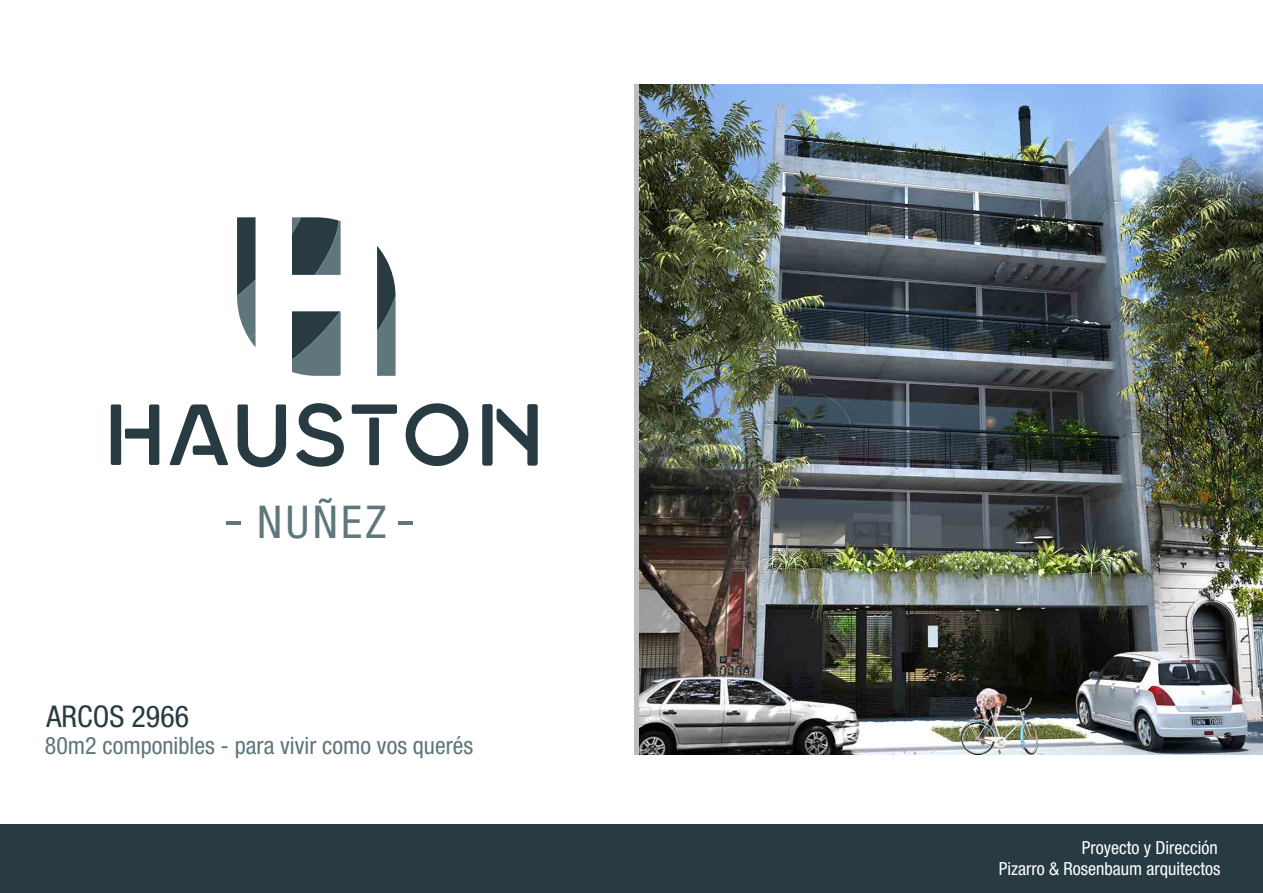
<style>
.page{position:relative;width:1263px;height:893px;background:#fff}
.page>*{position:absolute;margin:0;border:0;box-sizing:border-box;transform-origin:0 0}
.t1{font:condensed 45.3px "Helvetica Neue";letter-spacing:.075em;color:#5e767c}
.t2{font:condensed 30px "Helvetica Neue";color:#283b42}
.t3{font:condensed 24px "Helvetica Neue";color:#5e767c}
.t4{font:condensed 18px/21px "Helvetica Neue";color:#fff;text-align:right}
</style>
<div class="page">
<div style="left:0;top:824px;width:1263px;height:69px;background:#283b42"></div>
<svg style="left:111px;top:404px;width:48px;height:61px"></svg>
<svg style="left:170px;top:404px;width:58px;height:61px"></svg>
<svg style="left:237px;top:404px;width:49px;height:63px"></svg>
<svg style="left:296px;top:403px;width:48px;height:64px"></svg>
<svg style="left:352px;top:404px;width:45px;height:61px"></svg>
<svg style="left:406px;top:403px;width:62px;height:63px"></svg>
<svg style="left:482px;top:404px;width:56px;height:62px"></svg>
<svg style="left:292px;top:217px;width:49px;height:58px;background:#3b4f55"></svg>
<svg style="left:237px;top:217px;width:19px;height:130px;background:#596b70"></svg>
<svg style="left:377px;top:246px;width:19px;height:130px;background:#607278"></svg>
<svg style="left:292px;top:311px;width:49px;height:65px;background:#4d6268"></svg>
<hr style="left:398px;top:522px;width:15px;height:3px;background:#5e767c">
<hr style="left:227px;top:522px;width:14px;height:3px;background:#5e767c">
<img style="left:640px;top:84px;width:623px;height:670px">
<h1 class="t1" style="left:257px;top:496px;width:131px">NUÑEZ</h1>
<h2 class="t2" style="left:47px;top:699px;width:144px">ARCOS 2966</h2>
<h3 class="t3" style="left:45px;top:731px;width:430px">80m2 componibles - para vivir como vos querés</h3>
<p class="t4" style="left:999px;top:837px;width:223px">Proyecto y Dirección<br>Pizarro &amp; Rosenbaum arquitectos</p>
</div>
